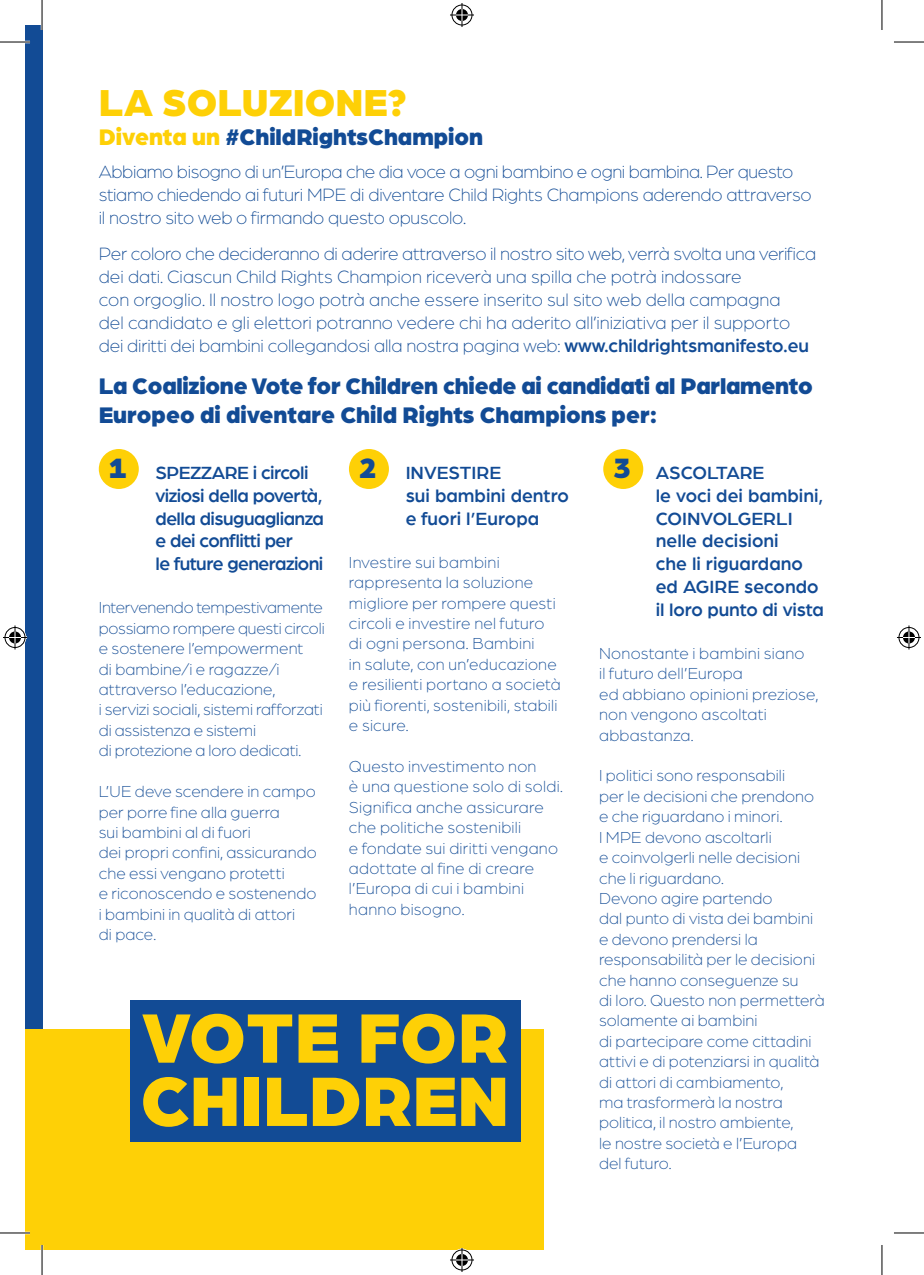
<style>
.page{position:relative;width:924px;height:1275px;background:#fff}
.page>*{position:absolute;margin:0;border:0;box-sizing:border-box;transform-origin:0 0}
.t1{font:900 74.4px/63.2px "Arboria";color:#fed006}
.t2{font:900 40px "Arboria";color:#fed006}
.t3{font:900 24px/28.8px "Arboria";color:#124b95}
.t4{font:300 19px/22.8px "Arboria";letter-spacing:-.01em;color:#124b95}
.t5{font:500 19px/22.8px "Arboria";letter-spacing:-.01em;color:#124b95}
.t6{font:500 19px/22.8px "Arboria";letter-spacing:-.03em;color:#124b95}
.t7{font:300 17px/20.4px "Arboria";letter-spacing:.005em;color:#124b95}
.s1{color:#fed006}
.s2{font-weight:500}
.s3{font-weight:900;font-size:29.8px}
</style>
<div class="page">
<div style="left:25px;top:25px;width:17px;height:1004px;background:#124b95"></div>
<div style="left:25px;top:1029px;width:518px;height:221px;background:#fed006"></div>
<div style="left:99px;top:449px;width:40px;height:40px;background:#fed006;border-radius:50%"></div>
<div style="left:349px;top:449px;width:40px;height:40px;background:#fed006;border-radius:50%"></div>
<div style="left:603px;top:449px;width:40px;height:40px;background:#fed006;border-radius:50%"></div>
<div style="left:130px;top:1000px;width:391px;height:77px;background:#124b95"></div>
<div style="left:130px;top:1064px;width:391px;height:77px;background:#124b95"></div>
<hr style="left:0;top:41px;width:30px;height:2px;background:#fff">
<hr style="left:0;top:1231px;width:30px;height:3px;background:#fff">
<hr style="left:41px;top:0;width:2px;height:30px;background:#fff">
<hr style="left:41px;top:1245px;width:2px;height:30px;background:#fff">
<hr style="left:0;top:42px;width:30px;height:1px;background:#000">
<hr style="left:893px;top:42px;width:30px;height:1px;background:#000">
<hr style="left:0;top:1232px;width:30px;height:1px;background:#000">
<hr style="left:893px;top:1232px;width:30px;height:1px;background:#000">
<hr style="left:42px;top:0;width:1px;height:30px;background:#000">
<hr style="left:42px;top:1245px;width:1px;height:30px;background:#000">
<hr style="left:881px;top:0;width:1px;height:30px;background:#000">
<hr style="left:881px;top:1245px;width:1px;height:30px;background:#000">
<svg style="left:450px;top:3px;width:24px;height:24px"></svg>
<svg style="left:450px;top:1248px;width:24px;height:24px"></svg>
<svg style="left:3px;top:625px;width:24px;height:24px"></svg>
<svg style="left:897px;top:625px;width:23px;height:24px"></svg>
<h2 class="t2" style="left:99px;top:74px;width:309px">La soluzione?</h2>
<h3 class="t3" style="left:99px;top:121px;width:385px"><span class="s1">Diventa un</span> #ChildRightsChampion</h3>
<p class="t4" style="left:99px;top:160px;width:714px">Abbiamo bisogno di un’Europa che dia voce a ogni bambino e ogni bambina. Per questo stiamo chiedendo ai futuri MPE di diventare Child Rights Champions aderendo attraverso il nostro sito web o firmando questo opuscolo.</p>
<p class="t4" style="left:99px;top:242px;width:718px">Per coloro che decideranno di aderire attraverso il nostro sito web, verrà svolta una verifica dei dati. Ciascun Child Rights Champion riceverà una spilla che potrà indossare<br>con orgoglio. Il nostro logo potrà anche essere inserito sul sito web della campagna<br>del candidato e gli elettori potranno vedere chi ha aderito all’iniziativa per il supporto dei diritti dei bambini collegandosi alla nostra pagina web: <span class="s2">www.childrightsmanifesto.eu</span></p>
<h3 class="t3" style="left:99px;top:370px;width:715px">La Coalizione Vote for Children chiede ai candidati al Parlamento<br>Europeo di diventare Child Rights Champions per:</h3>
<p class="t6" style="left:155px;top:460px;width:170px;text-indent:-46px"><span class="s3">1</span> Spezzare i circoli viziosi della povertà, della disuguaglianza e dei conflitti per<br>le future generazioni</p>
<p class="t7" style="left:99px;top:597px;width:227px">Intervenendo tempestivamente possiamo rompere questi circoli e sostenere l’empowerment<br>di bambine/i e ragazze/i attraverso l’educazione,<br>i servizi sociali, sistemi rafforzati di assistenza e sistemi<br>di protezione a loro dedicati.</p>
<p class="t7" style="left:99px;top:780px;width:219px">L’UE deve scendere in campo per porre fine alla guerra<br>sui bambini al di fuori<br>dei propri confini, assicurando che essi vengano protetti<br>e riconoscendo e sostenendo i bambini in qualità di attori<br>di pace.</p>
<p class="t5" style="left:405px;top:460px;width:165px;text-indent:-46px"><span class="s3">2</span> Investire<br>sui bambini dentro e fuori l’Europa</p>
<p class="t7" style="left:349px;top:551px;width:213px">Investire sui bambini rappresenta la soluzione migliore per rompere questi circoli e investire nel futuro di ogni persona. Bambini<br>in salute, con un’educazione e resilienti portano a società più fiorenti, sostenibili, stabili e sicure.</p>
<p class="t7" style="left:349px;top:755px;width:215px">Questo investimento non<br>è una questione solo di soldi.<br>Significa anche assicurare che politiche sostenibili<br>e fondate sui diritti vengano adottate al fine di creare l’Europa di cui i bambini hanno bisogno.</p>
<p class="t5" style="left:655px;top:460px;width:170px;text-indent:-42px"><span class="s3">3</span> ASCOLTARE<br>le voci dei bambini,<br>COINVOLGERLI nelle decisioni<br>che li riguardano ed AGIRE secondo il loro punto di vista</p>
<p class="t7" style="left:598px;top:642px;width:221px">Nonostante i bambini siano<br>il futuro dell’Europa<br>ed abbiano opinioni preziose, non vengono ascoltati abbastanza.</p>
<p class="t7" style="left:598px;top:765px;width:227px">I politici sono responsabili<br>per le decisioni che prendono e che riguardano i minori.<br>I MPE devono ascoltarli<br>e coinvolgerli nelle decisioni che li riguardano.<br>Devono agire partendo<br>dal punto di vista dei bambini e devono prendersi la responsabilità per le decisioni che hanno conseguenze su<br>di loro. Questo non permetterà solamente ai bambini<br>di partecipare come cittadini attivi e di potenziarsi in qualità di attori di cambiamento,<br>ma trasformerà la nostra politica, il nostro ambiente,<br>le nostre società e l’Europa<br>del futuro.</p>
<h1 class="t1" style="left:140px;top:1000px;width:370px">Vote for<br>Children</h1>
</div>
